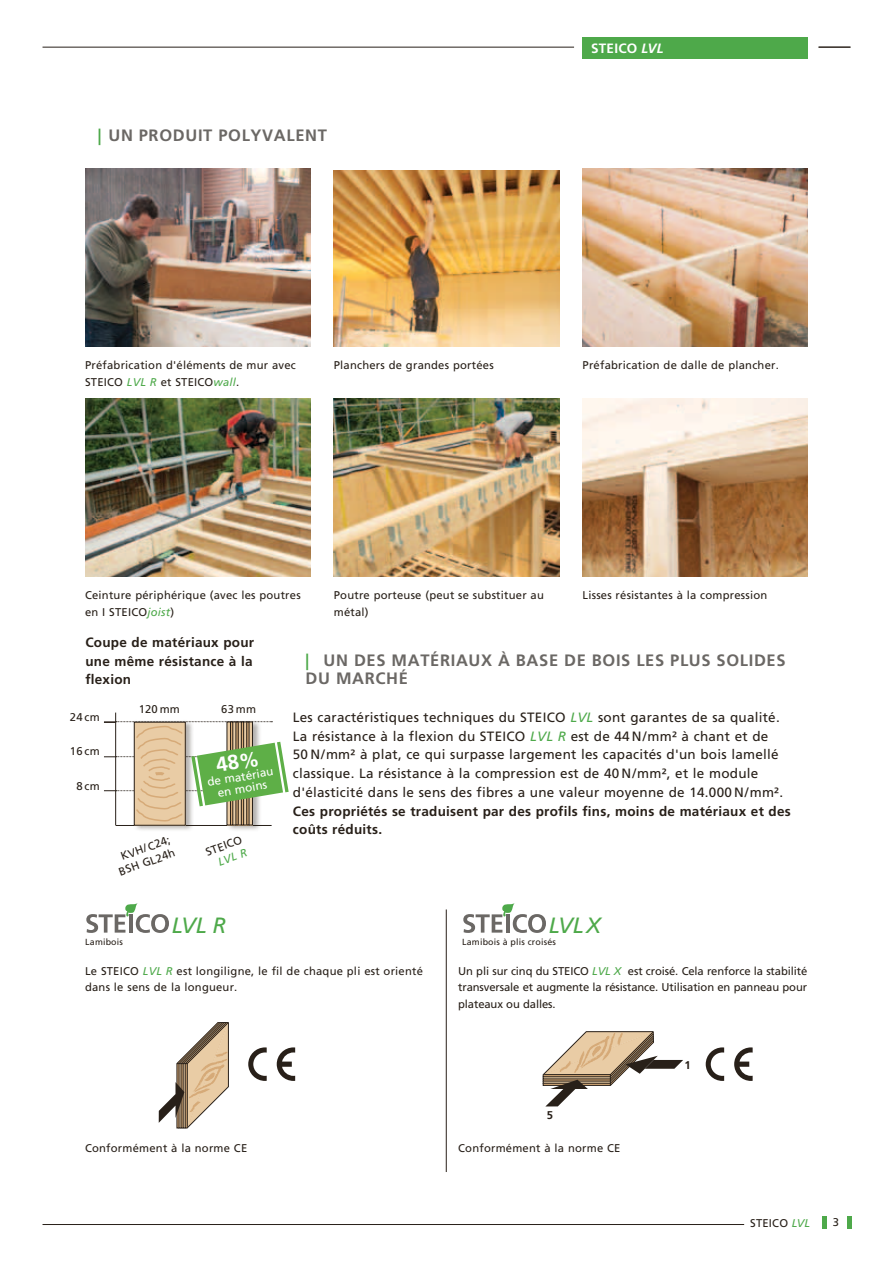
<style>
.page{position:relative;width:893px;height:1263px;background:#fff}
.page>*{position:absolute;margin:0;border:0;box-sizing:border-box;transform-origin:0 0}
.t1{font:italic 22.05px "Frutiger";letter-spacing:-.01em;color:#4ea94a}
.t2{font:700 16.5px/18.8px "Frutiger";letter-spacing:.04em;color:#6b6865}
.t3{font:13.5px/18.8px "Frutiger";letter-spacing:.02em;color:#282019}
.t4{font:700 13.5px/18.8px "Frutiger";letter-spacing:.02em;color:#282019}
.t5{font:700 13.5px "Frutiger";color:#fff}
.t6{font:italic 700 13.5px "Frutiger";color:#fff}
.t7{font:11.7px/12px "Frutiger";color:#fff;text-align:center}
.t8{font:11.25px/16.5px "Frutiger";letter-spacing:.02em;color:#282019}
.t9{font:italic 11.25px "Frutiger";color:#4ea94a}
.t10{font:700 11.25px "Frutiger";color:#282019}
.t11{font:8.85px "Frutiger";letter-spacing:.02em;color:#282019}
.s1{color:#4ea94a}
.s2{font-style:italic;color:#4ea94a}
</style>
<div class="page">
<hr style="left:43px;top:47px;width:531px;height:1px;background:#282019">
<hr style="left:822px;top:1216px;width:4px;height:13px;background:#4ea94a">
<div style="left:847px;top:1216px;width:5px;height:13px;background:#4ea94a"></div>
<hr style="left:43px;top:1224px;width:701px;height:1px;background:#282019">
<div style="left:583px;top:38px;width:225px;height:21px;background:#4ea94a"></div>
<hr style="left:116px;top:825px;width:156px;height:1px;background:#282019">
<svg style="left:86px;top:903px;width:83px;height:30px"></svg>
<svg style="left:463px;top:903px;width:83px;height:30px"></svg>
<svg style="left:543px;top:1031px;width:140px;height:75px"></svg>
<hr style="left:446px;top:909px;width:1px;height:263px;background:#282019">
<hr style="left:115px;top:713px;width:1px;height:112px;background:#282019">
<div style="left:134px;top:719px;width:60px;height:113px;background:#282019;opacity:.35"></div>
<div style="left:226px;top:719px;width:35px;height:113px;background:#282019;opacity:.35"></div>
<div style="left:230px;top:722px;width:3px;height:103px;border:1px solid #282019"></div>
<div style="left:236px;top:722px;width:2px;height:103px;border:1px solid #282019"></div>
<div style="left:241px;top:722px;width:3px;height:103px;border:1px solid #282019"></div>
<div style="left:247px;top:722px;width:2px;height:103px;border:1px solid #282019"></div>
<svg style="left:159px;top:1022px;width:70px;height:106px"></svg>
<svg style="left:734px;top:1047px;width:19px;height:34px"></svg>
<svg style="left:706px;top:1047px;width:18px;height:34px"></svg>
<svg style="left:277px;top:1047px;width:18px;height:34px"></svg>
<svg style="left:248px;top:1047px;width:19px;height:34px"></svg>
<img style="left:85px;top:169px;width:225px;height:178px">
<img style="left:85px;top:398px;width:225px;height:179px">
<img style="left:334px;top:171px;width:225px;height:176px">
<img style="left:334px;top:398px;width:225px;height:179px">
<img style="left:583px;top:169px;width:225px;height:178px">
<img style="left:583px;top:398px;width:225px;height:179px">
<hr style="left:819px;top:47px;width:31px;height:1px;background:#282019">
<svg style="left:104px;top:721px;width:185px;height:101px"></svg>
<h2 class="t2" style="left:98px;top:126px;width:231px"><span class="s1">|</span> un produit polyvalent</h2>
<p class="t5" style="left:591px;top:41px;width:9px">STEICO</p>
<p class="t6" style="left:642px;top:41px;width:24px">LVL</p>
<p class="t8" style="left:85px;top:357px;width:212px">Préfabrication d'éléments de mur avec<br>STEICO <span class="s2">LVL R</span> et STEICO<span class="s2">wall</span>.</p>
<p class="t8" style="left:334px;top:357px;width:161px">Planchers de grandes portées</p>
<p class="t8" style="left:583px;top:357px;width:198px">Préfabrication de dalle de plancher.</p>
<p class="t8" style="left:85px;top:587px;width:217px">Ceinture périphérique (avec les poutres en I STEICO<span class="s2">joist</span>)</p>
<p class="t8" style="left:334px;top:587px;width:212px">Poutre porteuse (peut se substituer au métal)</p>
<p class="t8" style="left:583px;top:587px;width:186px">Lisses résistantes à la compression</p>
<p class="t4" style="left:85px;top:633px;width:170px;text-align:justify">Coupe de matériaux pour une même résistance à la flexion</p>
<p class="t8" style="left:70px;top:709px;width:31px">24 cm</p>
<p class="t8" style="left:70px;top:743px;width:31px">16 cm</p>
<p class="t8" style="left:76px;top:778px;width:25px">8cm</p>
<p class="t8" style="left:139px;top:700px;width:43px">120 mm</p>
<p class="t8" style="left:221px;top:700px;width:36px">63 mm</p>
<p class="t8" style="left:112px;top:853px;width:60px;line-height:13.8px;text-align:right;rotate:-20deg">KVH/ C24;<br>BSH GL24h</p>
<p class="t7" style="left:206px;top:776px;width:68px;rotate:-9deg">de matériau en moins</p>
<p class="t8" style="left:203px;top:844px;width:39px;rotate:-20deg">STEICO</p>
<p class="t9" style="left:216px;top:856px;width:31px;rotate:-20deg">LVL R</p>
<h2 class="t2" style="left:306px;top:651px;width:481px"><span class="s1">|</span> un des matériaux à base de bois les plus solides du marché</h2>
<p class="t3" style="left:293px;top:708px;width:492px">Les caractéristiques techniques du STEICO <span class="s2">LVL</span> sont garantes de sa qualité.<br>La résistance à la flexion du STEICO <span class="s2">LVL R</span> est de 44 N/mm² à chant et de 50 N/mm² à plat, ce qui surpasse largement les capacités d'un bois lamellé classique. La résistance à la compression est de 40 N/mm², et le module d'élasticité dans le sens des fibres a une valeur moyenne de 14.000 N/mm².</p>
<p class="t4" style="left:293px;top:802px;width:499px">Ces propriétés se traduisent par des profils fins, moins de matériaux et des coûts réduits.</p>
<p class="t11" style="left:85px;top:936px;width:39px">Lamibois</p>
<h1 class="t1" style="left:172px;top:912px;width:56px">LVL R</h1>
<p class="t8" style="left:85px;top:962px;width:339px">Le STEICO <span class="s2">LVL R</span> est longiligne, le fil de chaque pli est orienté dans le sens de la longueur.</p>
<h1 class="t1" style="left:549px;top:912px;width:54px">LVLX</h1>
<p class="t11" style="left:462px;top:936px;width:95px">Lamibois à plis croisés</p>
<p class="t8" style="left:458px;top:962px;width:351px;text-align:justify">Un pli sur cinq du STEICO <span class="s2">LVL X</span> est croisé. Cela renforce la stabilité transversale et augmente la résistance. Utilisation en panneau pour plateaux ou dalles.</p>
<p class="t10" style="left:547px;top:1108px;width:8px">5</p>
<p class="t10" style="left:684px;top:1058px;width:8px">1</p>
<p class="t8" style="left:85px;top:1140px;width:164px">Conformément à la norme CE</p>
<p class="t8" style="left:458px;top:1140px;width:164px">Conformément à la norme CE</p>
<p class="t8" style="left:750px;top:1215px;width:61px">STEICO <span class="s2">LVL</span></p>
<p class="t8" style="left:833px;top:1214px;width:8px">3</p>
</div>
